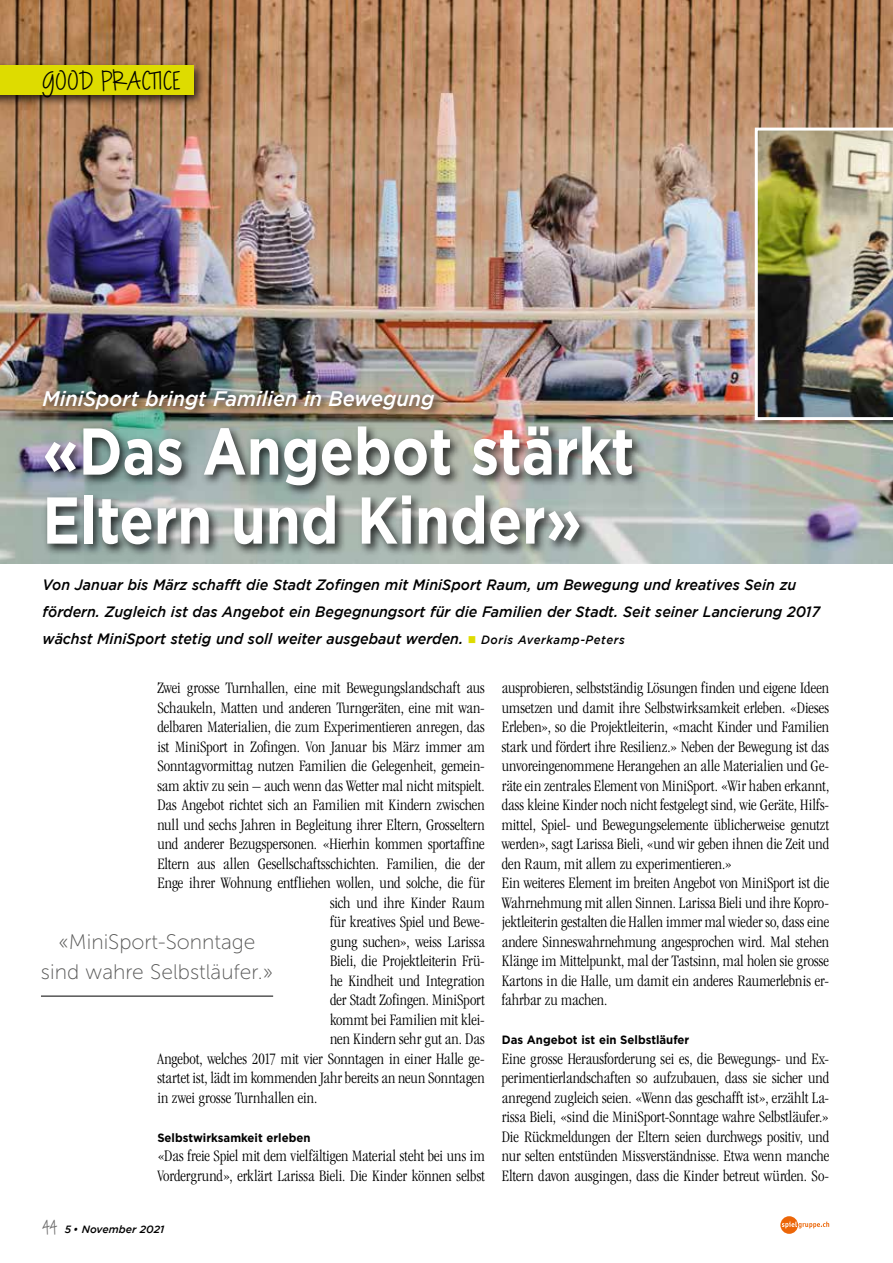
<style>
.page{position:relative;width:893px;height:1263px;background:#fff}
.page>*{position:absolute;margin:0;border:0;box-sizing:border-box;transform-origin:0 0}
.t1{font:700 66px/69px "Gotham";color:#fff;scale:.85 1}
.t2{font:22.5px "Rockford";letter-spacing:.01em;color:#000}
.t3{font:21px/30px "Museo Sans 100";color:#575756;text-align:center}
.t4{font:italic 500 21px "Gotham";color:#fff;scale:.95 1}
.t5{font:300 condensed 16.5px/19.5px "Garamond";color:#000}
.t6{font:italic 500 15px/27px "Gotham";color:#000;scale:.95 1}
.t7{font:700 12px "Gotham";color:#000;scale:.95 1}
.t8{font:italic 500 10.5px "Gotham";color:#000}
.s1{color:#dedc00}
.s2{font-size:12px}
.s3{font-family:"Rockford";font-weight:400;font-style:normal;font-size:18px;color:#706f6f}
</style>
<div class="page">
<img style="left:0;top:0;width:893px;height:563px">
<div style="left:0;top:61px;width:206px;height:46px;background:#000;opacity:.75"></div>
<div style="left:0;top:65px;width:193px;height:30px;background:#dedc00"></div>
<img style="left:755px;top:128px;width:138px;height:292px">
<hr style="left:41px;top:996px;width:232px;height:1px;background:#000">
<svg style="left:780px;top:1216px;width:18px;height:18px"></svg>
<svg style="left:782px;top:1221px;width:47px;height:7px"></svg>
<div style="left:40px;top:387px;width:605px;height:170px;background:#000;opacity:.75"></div>
<h2 class="t2" style="left:43px;top:68px;width:139px">GOOD PRACTICE</h2>
<p class="t4" style="left:43px;top:386px;width:414px">MiniSport bringt Familien in Bewegung</p>
<h1 class="t1" style="left:43px;top:415px;width:698px">«Das Angebot stärkt<br>Eltern und Kinder»</h1>
<p class="t6" style="left:43px;top:571px;width:820px">Von Januar bis März schafft die Stadt Zofingen mit MiniSport Raum, um Bewegung und kreatives Sein zu fördern. Zugleich ist das Angebot ein Begegnungsort für die Familien der Stadt. Seit seiner Lancierung 2017 wächst MiniSport stetig und soll weiter ausgebaut werden. <span class="s1">■</span> <span class="s2">Doris Averkamp-Peters</span></p>
<p class="t5" style="left:502px;top:678px;width:329px">ausprobieren, selbstständig Lösungen finden und eigene Ideen umsetzen und damit ihre Selbstwirksamkeit erleben. «Dieses Erleben», so die Projektleiterin, «macht Kinder und Familien stark und fördert ihre Resilienz.» Neben der Bewegung ist das unvoreingenommene Herangehen an alle Materialien und Ge&shy;räte ein zentrales Element von MiniSport. «Wir haben erkannt, dass kleine Kinder noch nicht festgelegt sind, wie Geräte, Hilfs&shy;mittel, Spiel- und Bewegungselemente üblicherweise genutzt werden», sagt Larissa Bieli, «und wir geben ihnen die Zeit und den Raum, mit allem zu experimentieren.»<br>Ein weiteres Element im breiten Angebot von MiniSport ist die Wahrnehmung mit allen Sinnen. Larissa Bieli und ihre Kopro&shy;jektleiterin gestalten die Hallen immer mal wieder so, dass eine andere Sinneswahrnehmung angesprochen wird. Mal stehen Klänge im Mittelpunkt, mal der Tastsinn, mal holen sie grosse Kartons in die Halle, um damit ein anderes Raumerlebnis er&shy;fahrbar zu machen.</p>
<p class="t7" style="left:502px;top:1033px;width:199px">Das Angebot ist ein Selbstläufer</p>
<p class="t5" style="left:502px;top:1049px;width:329px;text-align:justify">Eine grosse Herausforderung sei es, die Bewegungs- und Ex&shy;perimentierlandschaften so aufzubauen, dass sie sicher und anregend zugleich seien. «Wenn das geschafft ist», erzählt La&shy;rissa Bieli, «sind die MiniSport-Sonntage wahre Selbstläufer.» Die Rückmeldungen der Eltern seien durchwegs positiv, und nur selten entstünden Missverständnisse. Etwa wenn manche Eltern davon ausgingen, dass die Kinder betreut würden. So-</p>
<p class="t5" style="left:157px;top:678px;width:329px">Zwei grosse Turnhallen, eine mit Bewegungslandschaft aus</p>
<p class="t5" style="left:157px;top:698px;width:329px">Schaukeln, Matten und anderen Turngeräten, eine mit wan-</p>
<p class="t5" style="left:157px;top:717px;width:329px">delbaren Materialien, die zum Experimentieren anregen, das</p>
<p class="t5" style="left:157px;top:737px;width:329px">ist MiniSport in Zofingen. Von Januar bis März immer am</p>
<p class="t5" style="left:157px;top:756px;width:329px">Sonntagvormittag nutzen Familien die Gelegenheit, gemein-</p>
<p class="t5" style="left:157px;top:776px;width:329px">sam aktiv zu sein – auch wenn das Wetter mal nicht mitspielt.</p>
<p class="t5" style="left:157px;top:795px;width:329px">Das Angebot richtet sich an Familien mit Kindern zwischen</p>
<p class="t5" style="left:157px;top:815px;width:329px">null und sechs Jahren in Begleitung ihrer Eltern, Grosseltern</p>
<p class="t5" style="left:157px;top:834px;width:329px">und anderer Bezugspersonen. «Hierhin kommen sportaffine</p>
<p class="t5" style="left:157px;top:854px;width:329px">Eltern aus allen Gesellschaftsschichten. Familien, die der</p>
<p class="t5" style="left:157px;top:873px;width:329px">Enge ihrer Wohnung entfliehen wollen, und solche, die für</p>
<p class="t5" style="left:330px;top:893px;width:156px">sich und ihre Kinder Raum</p>
<p class="t5" style="left:330px;top:912px;width:156px">für kreatives Spiel und Bewe-</p>
<p class="t5" style="left:330px;top:932px;width:156px">gung suchen», weiss Larissa</p>
<p class="t5" style="left:330px;top:951px;width:156px">Bieli, die Projektleiterin Frü-</p>
<p class="t5" style="left:330px;top:971px;width:156px">he Kindheit und Integration</p>
<p class="t5" style="left:330px;top:990px;width:156px">der Stadt Zofingen. MiniSport</p>
<p class="t5" style="left:330px;top:1010px;width:156px">kommt bei Familien mit klei-</p>
<p class="t5" style="left:330px;top:1029px;width:156px">nen Kindern sehr gut an. Das</p>
<p class="t5" style="left:157px;top:1049px;width:329px">Angebot, welches 2017 mit vier Sonntagen in einer Halle ge-</p>
<p class="t5" style="left:157px;top:1068px;width:329px">startet ist, lädt im kommenden Jahr bereits an neun Sonntagen</p>
<p class="t5" style="left:157px;top:1088px;width:162px">in zwei grosse Turnhallen ein.</p>
<p class="t7" style="left:157px;top:1130px;width:163px">Selbstwirksamkeit erleben</p>
<p class="t5" style="left:157px;top:1146px;width:329px">«Das freie Spiel mit dem vielfältigen Material steht bei uns im<br>Vordergrund», erklärt Larissa Bieli. Die Kinder können selbst</p>
<p class="t8" style="left:43px;top:1223px;width:123px"><span class="s3">44</span> 5 • November 2021</p>
<p class="t3" style="left:41px;top:927px;width:234px">«MiniSport-Sonntage sind wahre Selbstläufer.»</p>
</div>
